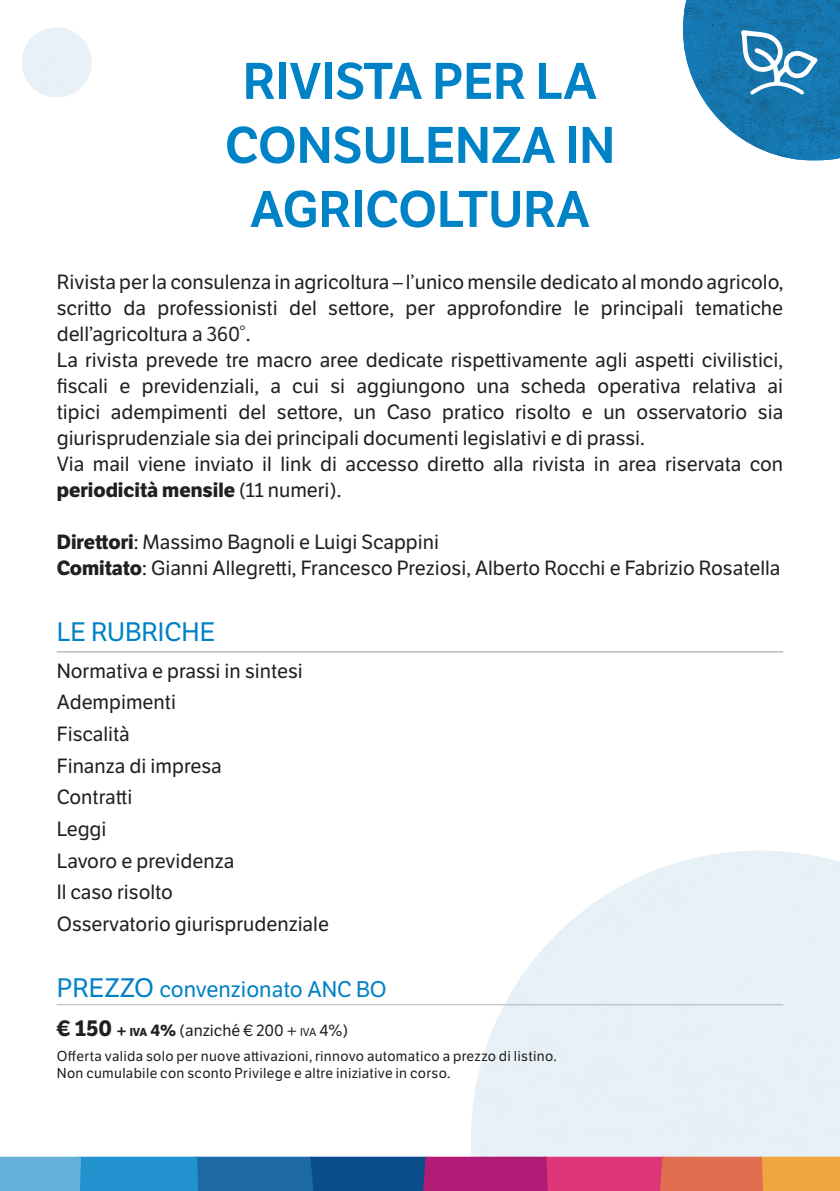
<style>
.page{position:relative;width:840px;height:1191px;background:#fff}
.page>*{position:absolute;margin:0;border:0;box-sizing:border-box;transform-origin:0 0}
.t1{font:600 50px/64px "LFT Etica";letter-spacing:-.01em;color:#0082c6;text-align:center}
.t2{font:26px "LFT Etica";color:#0082c6}
.t3{font:22px "LFT Etica";color:#0082c6}
.t4{font:20px/26px "LFT Etica";color:#231f20;text-align:justify}
.t5{font:16px "LFT Etica";color:#231f20}
.t6{font:14px "LFT Etica";letter-spacing:.02em;color:#231f20}
.s1{font-weight:700}
.s2{font-size:26px}
.s3{font-weight:700;font-size:22px}
.s4{font-weight:700;font-size:11.2px}
.s5{font-size:11.2px}
.s6{font-style:inherit}
</style>
<div class="page">
<svg style="left:0;top:1156px;width:839px;height:35px;background:#7f688e"></svg>
<svg style="left:682px;top:0;width:157px;height:161px"></svg>
<hr style="left:57px;top:651px;width:725px;height:1px;background:#bcbdc0">
<hr style="left:57px;top:1004px;width:725px;height:1px;background:#bcbdc0">
<p class="t1" style="left:242px;top:50px;width:356px">RIVISTA PER LA</p>
<p class="t1" style="left:224px;top:114px;width:392px">CONSULENZA IN<br>AGRICOLTURA</p>
<p class="t4" style="left:57px;top:269px;width:727px">Rivista per la consulenza in agricoltura – l’unico mensile dedicato al mondo agricolo, scritto da professionisti del settore, per approfondire le principali tematiche dell’agricoltura a 360°.</p>
<p class="t4" style="left:57px;top:347px;width:727px">La rivista prevede tre macro aree dedicate rispettivamente agli aspetti civilistici, fiscali e previdenziali, a cui si aggiungono una scheda operativa relativa ai tipici adempimenti del settore, un Caso pratico risolto e un osservatorio sia giurisprudenziale sia dei principali documenti legislativi e di prassi.</p>
<p class="t4" style="left:57px;top:451px;width:727px">Via mail viene inviato il link di accesso diretto alla rivista in area riservata con <span class="s1">periodicità mensile</span> (11 numeri).</p>
<p class="t4" style="left:57px;top:529px;width:383px"><span class="s1">Direttori</span>: Massimo Bagnoli e Luigi Scappini</p>
<p class="t4" style="left:57px;top:555px;width:724px"><span class="s1">Comitato</span>: Gianni Allegretti, Francesco Preziosi, Alberto Rocchi e Fabrizio Rosatella</p>
<p class="t2" style="left:57px;top:616px;width:160px">LE RUBRICHE</p>
<p class="t4" style="left:57px;top:658px;width:247px">Normativa e prassi in sintesi</p>
<p class="t4" style="left:57px;top:689px;width:121px">Adempimenti</p>
<p class="t4" style="left:57px;top:721px;width:75px">Fiscalità</p>
<p class="t4" style="left:57px;top:753px;width:166px">Finanza di impresa</p>
<p class="t4" style="left:57px;top:785px;width:77px">Contratti</p>
<p class="t4" style="left:57px;top:816px;width:51px">Leggi</p>
<p class="t4" style="left:57px;top:848px;width:179px">Lavoro e previdenza</p>
<p class="t4" style="left:57px;top:880px;width:118px">Il caso risolto</p>
<p class="t4" style="left:57px;top:911px;width:273px">Osservatorio giurisprudenziale</p>
<p class="t3" style="left:57px;top:976px;width:331px"><span class="s2">PREZZO</span> convenzionato ANC BO</p>
<p class="t5" style="left:57px;top:1021px;width:292px"><span class="s3">€ 150</span> <span class="s1">+</span> <span class="s4">iva</span> <span class="s1">4%</span> (anziché € 200 + <span class="s5">iva</span> <span class="s6">4%</span>)</p>
<p class="t6" style="left:57px;top:1047px;width:501px">Offerta valida solo per nuove attivazioni, rinnovo automatico a prezzo di listino.</p>
<p class="t6" style="left:57px;top:1064px;width:395px">Non cumulabile con sconto Privilege e altre iniziative in corso.</p>
</div>
